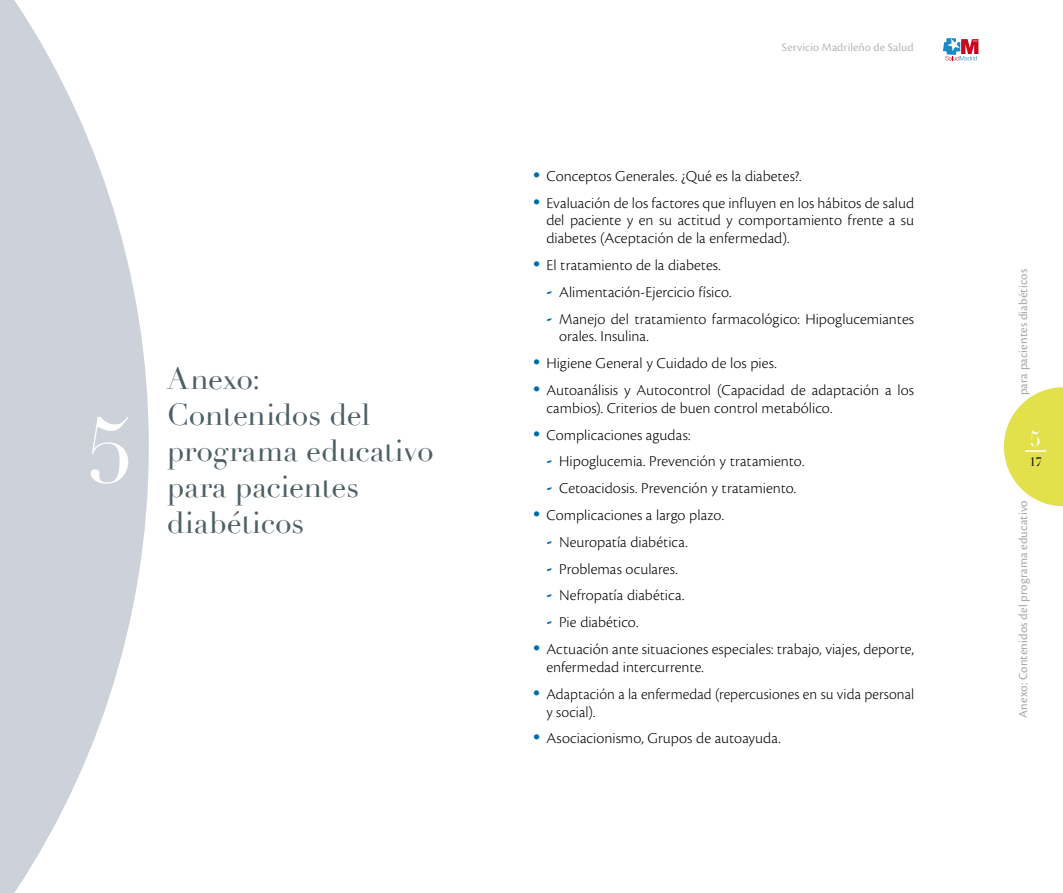
<style>
.page{position:relative;width:1063px;height:893px;background:#fff}
.page>*{position:absolute;margin:0;border:0;box-sizing:border-box;transform-origin:0 0}
.t1{font:90px "Didot";color:#fff}
.t2{font:30px/36px "Didot";letter-spacing:-.005em;color:#4e6066}
.t3{font:21px "Didot";color:#fff}
.t4{font:300 15.75px/17.9px "Cronos Pro";color:#000}
.t5{font:12.75px "Cronos Pro";letter-spacing:.01em;color:#a8aaa8}
.t6{font:12px "Cronos Pro";letter-spacing:.01em;color:#b3bcb5}
.t7{font:12px "Didot";color:#000}
.s1{font-family:"Gill Sans Std";font-weight:700;font-size:18px;color:#006cad}
.s2{font-weight:700;font-size:18px;color:#006cad}
</style>
<div class="page">
<svg style="left:0;top:0;width:149px;height:893px;fill:#cdd2da"></svg>
<svg style="left:1004px;top:387px;width:59px;height:119px"></svg>
<hr style="left:1025px;top:450px;width:21px;height:2px;background:#fff">
<svg style="left:943px;top:39px;width:35px;height:21px"></svg>
<h1 class="t1" style="left:87px;top:397px;width:48px">5</h1>
<h2 class="t2" style="left:167px;top:361px;width:95px">Anexo:</h2>
<h2 class="t2" style="left:167px;top:397px;width:268px">Contenidos del programa educativo para pacientes diabéticos</h2>
<p class="t6" style="left:782px;top:40px;width:133px">Servicio Madrileño de Salud</p>
<p class="t4" style="left:534px;top:167px;width:269px"><span class="s1">•</span> Conceptos Generales. ¿Qué es la diabetes?.</p>
<p class="t4" style="left:546px;top:194px;width:369px;text-align:justify;text-indent:-13px"><span class="s1">•</span> Evaluación de los factores que influyen en los hábitos de salud del paciente y en su actitud y comportamiento frente a su diabetes (Aceptación de la enfermedad).</p>
<p class="t4" style="left:534px;top:256px;width:189px"><span class="s1">•</span> El tratamiento de la diabetes.</p>
<p class="t4" style="left:546px;top:283px;width:187px"><span class="s2">-</span> Alimentación-Ejercicio físico.</p>
<p class="t4" style="left:559px;top:310px;width:356px;text-indent:-13px"><span class="s2">-</span> Manejo del tratamiento farmacológico: Hipoglucemiantes orales. Insulina.</p>
<p class="t4" style="left:534px;top:354px;width:245px"><span class="s1">•</span> Higiene General y Cuidado de los pies.</p>
<p class="t4" style="left:546px;top:381px;width:369px;text-indent:-13px"><span class="s1">•</span> Autoanálisis y Autocontrol (Capacidad de adaptación a los cambios). Criterios de buen control metabólico.</p>
<p class="t4" style="left:534px;top:426px;width:158px"><span class="s1">•</span> Complicaciones agudas:</p>
<p class="t4" style="left:546px;top:453px;width:260px"><span class="s2">-</span> Hipoglucemia. Prevención y tratamiento.</p>
<p class="t4" style="left:546px;top:479px;width:251px"><span class="s2">-</span> Cetoacidosis. Prevención y tratamiento.</p>
<p class="t4" style="left:534px;top:506px;width:192px"><span class="s1">•</span> Complicaciones a largo plazo.</p>
<p class="t4" style="left:546px;top:533px;width:143px"><span class="s2">-</span> Neuropatía diabética.</p>
<p class="t4" style="left:546px;top:560px;width:133px"><span class="s2">-</span> Problemas oculares.</p>
<p class="t4" style="left:546px;top:586px;width:139px"><span class="s2">-</span> Nefropatía diabética.</p>
<p class="t4" style="left:546px;top:613px;width:94px"><span class="s2">-</span> Pie diabético.</p>
<p class="t4" style="left:546px;top:640px;width:369px;text-indent:-13px"><span class="s1">•</span> Actuación ante situaciones especiales: trabajo, viajes, deporte, enfermedad intercurrente.</p>
<p class="t4" style="left:546px;top:685px;width:369px;text-indent:-13px"><span class="s1">•</span> Adaptación a la enfermedad (repercusiones en su vida personal y social).</p>
<p class="t4" style="left:534px;top:729px;width:249px"><span class="s1">•</span> Asociacionismo, Grupos de autoayuda.</p>
<p class="t5" style="left:1016px;top:395px;width:128px;rotate:-90deg">para pacientes diabéticos</p>
<h3 class="t3" style="left:1030px;top:426px;width:12px">5</h3>
<p class="t7" style="left:1030px;top:454px;width:14px">17</p>
<p class="t5" style="left:1016px;top:718px;width:219px;rotate:-90deg">Anexo: Contenidos del programa educativo</p>
</div>
